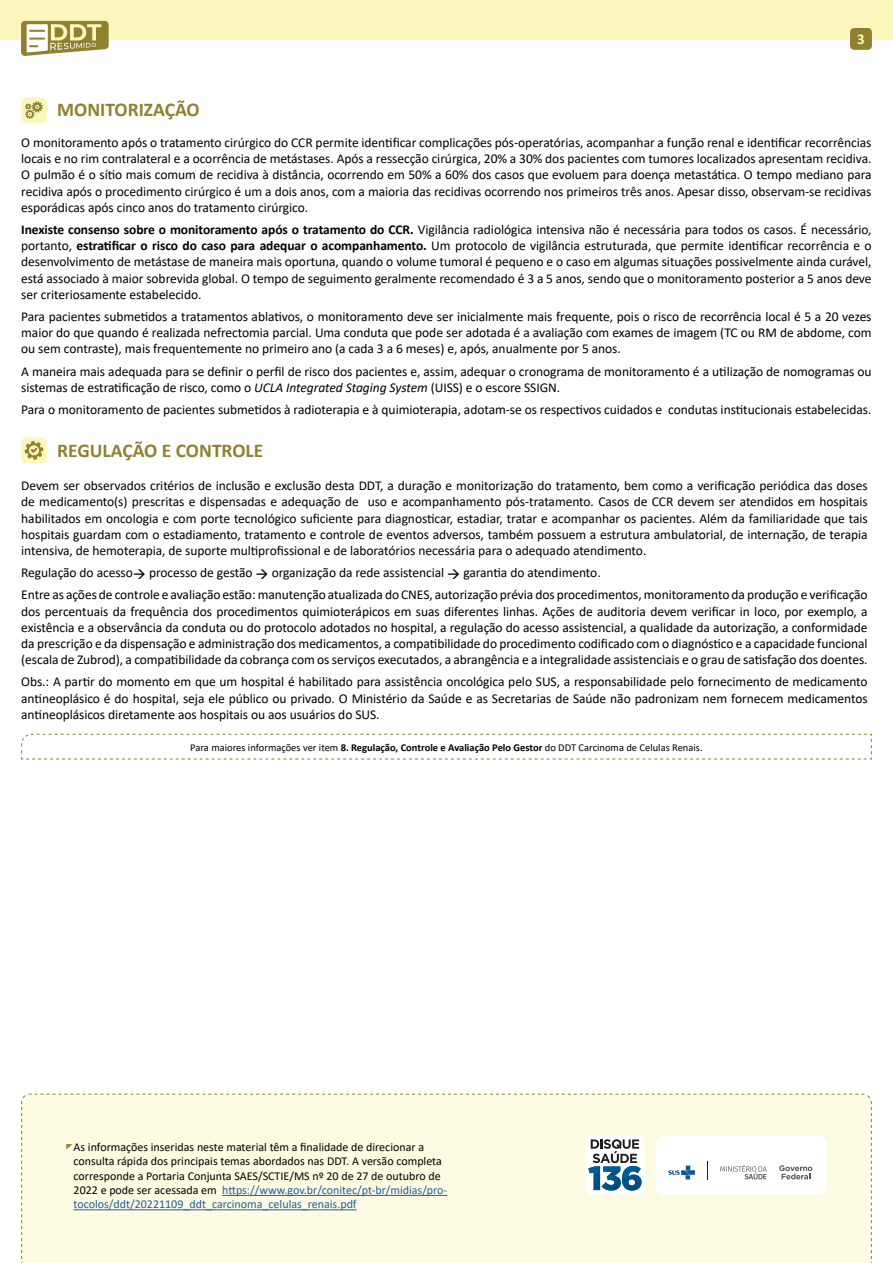
<style>
.page{position:relative;width:893px;height:1263px;background:#fff}
.page>*{position:absolute;margin:0;border:0;box-sizing:border-box;transform-origin:0 0}
.t1{font:700 19.5px "Calibri";color:#8f8130}
.t2{font:700 15px "Calibri";color:#fbf7bc}
.t3{font:13.5px/16.2px "Calibri";letter-spacing:-.005em;color:#000;text-align:justify}
.t4{font:12px/14.4px "Calibri";color:#000}
.t5{font:10.5px "Calibri";color:#000}
.s1{font-weight:700}
.s2{font-style:italic}
.s3{color:#215e9e}
</style>
<div class="page">
<div style="left:0;top:0;width:893px;height:39px;background:#fbf7bc"></div>
<div style="left:850px;top:28px;width:22px;height:22px;background:#8f8130;border-radius:4px"></div>
<svg style="left:21px;top:21px;width:88px;height:35px"></svg>
<div style="left:21px;top:1094px;width:851px;height:169px;background:#fdfbe2"></div>
<svg style="left:66px;top:1144px;width:6px;height:5px"></svg>
<div style="left:656px;top:1135px;width:171px;height:60px;background:#fff;border-radius:9px"></div>
<svg style="left:779px;top:1165px;width:33px;height:14px"></svg>
<svg style="left:668px;top:1165px;width:27px;height:14px"></svg>
<svg style="left:720px;top:1165px;width:47px;height:14px"></svg>
<svg style="left:707px;top:1161px;width:1px;height:18px"></svg>
<div style="left:585px;top:1135px;width:60px;height:60px;background:#fff;border-radius:9px"></div>
<svg style="left:588px;top:1139px;width:53px;height:51px"></svg>
<hr style="left:222px;top:1195px;width:225px;height:1px;background:#215e9e">
<hr style="left:74px;top:1209px;width:283px;height:1px;background:#215e9e">
<div style="left:21px;top:438px;width:26px;height:25px;background:#fbf7bc;border-radius:5px"></div>
<svg style="left:25px;top:441px;width:18px;height:19px"></svg>
<div style="left:21px;top:97px;width:26px;height:26px;background:#fbf7bc;border-radius:5px"></div>
<svg style="left:25px;top:101px;width:18px;height:18px"></svg>
<svg style="left:21px;top:733px;width:851px;height:27px"></svg>
<h1 class="t1" style="left:57px;top:96px;width:144px">MONITORIZAÇÃO</h1>
<p class="t2" style="left:857px;top:28px;width:9px">3</p>
<p class="t3" style="left:21px;top:134px;width:852px">O monitoramento após o tratamento cirúrgico do CCR permite identificar complicações pós-operatórias, acompanhar a função renal e identificar recorrências locais e no rim contralateral e a ocorrência de metástases. Após a ressecção cirúrgica, 20% a 30% dos pacientes com tumores localizados apresentam recidiva.<br>O pulmão é o sítio mais comum de recidiva à distância, ocorrendo em 50% a 60% dos casos que evoluem para doença metastática. O tempo mediano para recidiva após o procedimento cirúrgico é um a dois anos, com a maioria das recidivas ocorrendo nos primeiros três anos. Apesar disso, observam-se recidivas esporádicas após cinco anos do tratamento cirúrgico.</p>
<p class="t3" style="left:21px;top:221px;width:852px"><span class="s1">Inexiste consenso sobre o monitoramento após o tratamento do CCR.</span> Vigilância radiológica intensiva não é necessária para todos os casos. É necessário, portanto, <span class="s1">estratificar o risco do caso para adequar o acompanhamento.</span> Um protocolo de vigilância estruturada, que permite identificar recorrência e o desenvolvimento de metástase de maneira mais oportuna, quando o volume tumoral é pequeno e o caso em algumas situações possivelmente ainda curável, está associado à maior sobrevida global. O tempo de seguimento geralmente recomendado é 3 a 5 anos, sendo que o monitoramento posterior a 5 anos deve ser criteriosamente estabelecido.</p>
<p class="t3" style="left:21px;top:308px;width:852px">Para pacientes submetidos a tratamentos ablativos, o monitoramento deve ser inicialmente mais frequente, pois o risco de recorrência local é 5 a 20 vezes maior do que quando é realizada nefrectomia parcial. Uma conduta que pode ser adotada é a avaliação com exames de imagem (TC ou RM de abdome, com ou sem contraste), mais frequentemente no primeiro ano (a cada 3 a 6 meses) e, após, anualmente por 5 anos.</p>
<p class="t3" style="left:21px;top:363px;width:852px">A maneira mais adequada para se definir o perfil de risco dos pacientes e, assim, adequar o cronograma de monitoramento é a utilização de nomogramas ou sistemas de estratificação de risco, como o <span class="s2">UCLA Integrated Staging System</span> (UISS) e o escore SSIGN.</p>
<p class="t3" style="left:21px;top:401px;width:852px">Para o monitoramento de pacientes submetidos à radioterapia e à quimioterapia, adotam-se os respectivos cuidados e condutas institucionais estabelecidas.</p>
<h1 class="t1" style="left:57px;top:436px;width:208px">REGULAÇÃO E CONTROLE</h1>
<p class="t3" style="left:21px;top:477px;width:848px">Devem ser observados critérios de inclusão e exclusão desta DDT, a duração e monitorização do tratamento, bem como a verificação periódica das doses de medicamento(s) prescritas e dispensadas e adequação de uso e acompanhamento pós-tratamento. Casos de CCR devem ser atendidos em hospitais habilitados em oncologia e com porte tecnológico suficiente para diagnosticar, estadiar, tratar e acompanhar os pacientes. Além da familiaridade que tais hospitais guardam com o estadiamento, tratamento e controle de eventos adversos, também possuem a estrutura ambulatorial, de internação, de terapia intensiva, de hemoterapia, de suporte multiprofissional e de laboratórios necessária para o adequado atendimento.</p>
<p class="t3" style="left:21px;top:561px;width:848px;line-height:22.2px">Regulação do acesso→ processo de gestão → organização da rede assistencial → garantia do atendimento.<br>Entre as ações de controle e avaliação estão: manutenção atualizada do CNES, autorização prévia dos procedimentos, monitoramento da produção e verificação</p>
<p class="t3" style="left:21px;top:603px;width:848px">dos percentuais da frequência dos procedimentos quimioterápicos em suas diferentes linhas. Ações de auditoria devem verificar in loco, por exemplo, a existência e a observância da conduta ou do protocolo adotados no hospital, a regulação do acesso assistencial, a qualidade da autorização, a conformidade da prescrição e da dispensação e administração dos medicamentos, a compatibilidade do procedimento codificado com o diagnóstico e a capacidade funcional (escala de Zubrod), a compatibilidade da cobrança com os serviços executados, a abrangência e a integralidade assistenciais e o grau de satisfação dos doentes.</p>
<p class="t3" style="left:21px;top:673px;width:848px">Obs.: A partir do momento em que um hospital é habilitado para assistência oncológica pelo SUS, a responsabilidade pelo fornecimento de medicamento antineoplásico é do hospital, seja ele público ou privado. O Ministério da Saúde e as Secretarias de Saúde não padronizam nem fornecem medicamentos antineoplásicos diretamente aos hospitais ou aos usuários do SUS.</p>
<p class="t5" style="left:190px;top:740px;width:514px">Para maiores informações ver item <span class="s1">8. Regulação, Controle e Avaliação Pelo Gestor</span> do DDT Carcinoma de Celulas Renais.</p>
<p class="t4" style="left:74px;top:1139px;width:375px">As informações inseridas neste material têm a finalidade de direcionar a consulta rápida dos principais temas abordados nas DDT. A versão completa corresponde a Portaria Conjunta SAES/SCTIE/MS nº 20 de 27 de outubro de 2022 e pode ser acessada em <span class="s3">https://www.gov.br/conitec/pt-br/midias/pro&shy;tocolos/ddt/20221109_ddt_carcinoma_celulas_renais.pdf</span></p>
</div>
